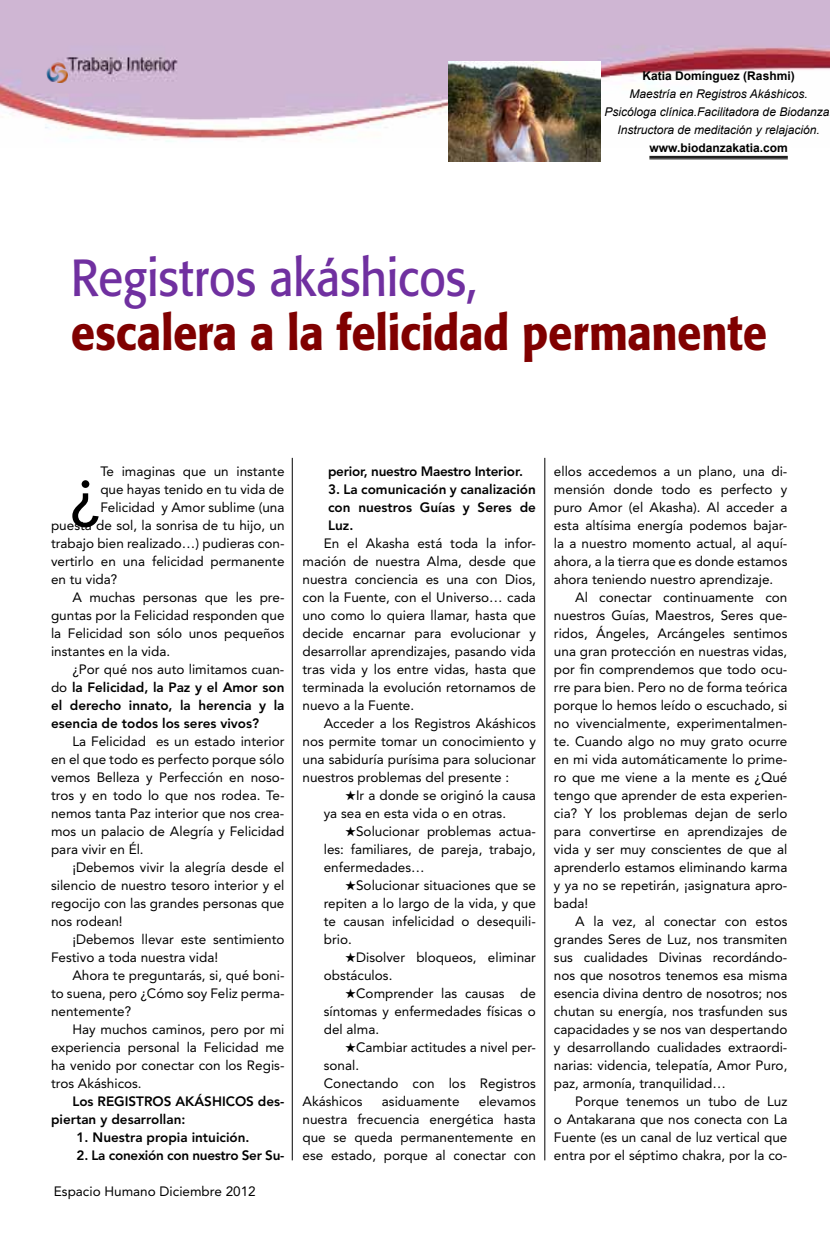
<style>
.page{position:relative;width:830px;height:1234px;background:#fff}
.page>*{position:absolute;margin:0;border:0;box-sizing:border-box;transform-origin:0 0}
.t1{font:64.35px "Avenir";color:#000}
.t2{font:51.6px "Formata";letter-spacing:-.005em;color:#7030a0;scale:.9 1}
.t3{font:500 48.3px "Formata";letter-spacing:-.01em;color:#800000;scale:.9 1}
.t4{font:13.5px/18px "Avenir";color:#000;text-align:justify}
.t5{font:800 13.5px/18px "Avenir";color:#000}
.t6{font:800 13.5px "Avenir";letter-spacing:-.02em;color:#000}
.t7{font:italic 12px/18px "Arial";color:#000;text-align:center}
.t8{font:700 12px "Arial";color:#000}
.s1{font-weight:400}
</style>
<div class="page">
<img style="left:0;top:0;width:829px;height:147px">
<img style="left:46px;top:63px;width:21px;height:19px">
<hr style="left:649px;top:156px;width:138px;height:1px;background:#000">
<hr style="left:649px;top:157px;width:138px;height:1px;background:#000">
<hr style="left:649px;top:159px;width:138px;height:1px;background:#000">
<img style="left:448px;top:62px;width:152px;height:99px">
<hr style="left:544px;top:458px;width:1px;height:702px;background:#000">
<hr style="left:292px;top:458px;width:1px;height:702px;background:#000">
<p class="t8" style="left:642px;top:67px;width:154px">Katia Domínguez (Rashmi)</p>
<p class="t7" style="left:604px;top:84px;width:226px">Maestría en Registros Akáshicos.<br>Psicóloga clínica.Facilitadora de Biodanza<br>Instructora de meditación y relajación.</p>
<p class="t8" style="left:649px;top:139px;width:140px">www.biodanzakatia.com</p>
<h2 class="t2" style="left:71px;top:246px;width:452px">Registros akáshicos,</h2>
<h3 class="t3" style="left:71px;top:303px;width:774px">escalera a la felicidad permanente</h3>
<p class="t4" style="left:100px;top:462px;width:185px">Te imaginas que un instante</p>
<p class="t4" style="left:100px;top:480px;width:185px">que hayas tenido en tu vida de</p>
<p class="t4" style="left:100px;top:498px;width:185px">Felicidad y Amor sublime (una</p>
<p class="t4" style="left:51px;top:516px;width:235px">puesta de sol, la sonrisa de tu hijo, un</p>
<p class="t4" style="left:51px;top:534px;width:235px">trabajo bien realizado…) pudieras con-</p>
<p class="t4" style="left:51px;top:552px;width:235px">vertirlo en una felicidad permanente</p>
<p class="t4" style="left:51px;top:570px;width:68px">en tu vida?</p>
<p class="t4" style="left:72px;top:588px;width:213px">A muchas personas que les pre-</p>
<p class="t4" style="left:51px;top:606px;width:235px">guntas por la Felicidad responden que</p>
<p class="t4" style="left:51px;top:624px;width:235px">la Felicidad son sólo unos pequeños</p>
<p class="t4" style="left:51px;top:642px;width:121px">instantes en la vida.</p>
<p class="t4" style="left:72px;top:660px;width:213px">¿Por qué nos auto limitamos cuan-</p>
<p class="t5" style="left:51px;top:678px;width:235px"><span class="s1">do</span> la Felicidad, la Paz y el Amor son</p>
<p class="t5" style="left:51px;top:696px;width:235px">el derecho innato, la herencia y la</p>
<p class="t5" style="left:51px;top:714px;width:209px">esencia de todos los seres vivos?</p>
<p class="t4" style="left:51px;top:732px;width:235px;text-indent:21px">La Felicidad es un estado interior en el que todo es perfecto porque sólo vemos Belleza y Perfección en noso&shy;tros y en todo lo que nos rodea. Te&shy;nemos tanta Paz interior que nos crea&shy;mos un palacio de Alegría y Felicidad para vivir en Él.</p>
<p class="t4" style="left:51px;top:858px;width:235px;text-indent:21px">¡Debemos vivir la alegría desde el silencio de nuestro tesoro interior y el regocijo con las grandes personas que nos rodean!</p>
<p class="t4" style="left:51px;top:930px;width:235px;text-indent:21px">¡Debemos llevar este sentimiento<br>Festivo a toda nuestra vida!</p>
<p class="t4" style="left:51px;top:966px;width:235px;text-indent:21px">Ahora te preguntarás, si, qué boni&shy;to suena, pero ¿Cómo soy Feliz perma&shy;nentemente?</p>
<p class="t4" style="left:51px;top:1020px;width:235px;text-indent:21px">Hay muchos caminos, pero por mi experiencia personal la Felicidad me ha venido por conectar con los Regis&shy;tros Akáshicos.</p>
<p class="t5" style="left:51px;top:1092px;width:235px;text-indent:21px">Los REGISTROS AKÁSHICOS des&shy;piertan y desarrollan:</p>
<p class="t5" style="left:77px;top:1128px;width:174px">1. Nuestra propia intuición.</p>
<p class="t6" style="left:77px;top:1147px;width:209px">2. La conexión con nuestro Ser Su-</p>
<h1 class="t1" style="left:69px;top:452px;width:33px">¿</h1>
<p class="t4" style="left:54px;top:1182px;width:203px">Espacio Humano Diciembre 2012</p>
<p class="t6" style="left:328px;top:463px;width:196px">perior, nuestro Maestro Interior.</p>
<p class="t5" style="left:328px;top:480px;width:209px;text-align:justify">3. La comunicación y canalización con nuestros Guías y Seres de Luz.</p>
<p class="t4" style="left:302px;top:534px;width:235px;text-indent:21px">En el Akasha está toda la infor&shy;mación de nuestra Alma, desde que nuestra conciencia es una con Dios, con la Fuente, con el Universo… cada uno como lo quiera llamar, hasta que decide encarnar para evolucionar y desarrollar aprendizajes, pasando vida tras vida y los entre vidas, hasta que terminada la evolución retornamos de nuevo a la Fuente.</p>
<p class="t4" style="left:302px;top:714px;width:235px;text-indent:21px">Acceder a los Registros Akáshicos nos permite tomar un conocimiento y una sabiduría purísima para solucionar nuestros problemas del presente :</p>
<p class="t4" style="left:323px;top:786px;width:213px;text-indent:21px">★Ir a donde se originó la causa ya sea en esta vida o en otras.</p>
<p class="t4" style="left:323px;top:822px;width:213px;text-indent:21px">★Solucionar problemas actua&shy;les: familiares, de pareja, trabajo, enfermedades…</p>
<p class="t4" style="left:323px;top:876px;width:213px;text-indent:21px">★Solucionar situaciones que se repiten a lo largo de la vida, y que te causan infelicidad o desequili&shy;brio.</p>
<p class="t4" style="left:323px;top:948px;width:213px;text-indent:21px">★Disolver bloqueos, eliminar obstáculos.</p>
<p class="t4" style="left:323px;top:984px;width:213px;text-indent:21px">★Comprender las causas de síntomas y enfermedades físicas o del alma.</p>
<p class="t4" style="left:345px;top:1038px;width:192px">★Cambiar actitudes a nivel per-</p>
<p class="t4" style="left:323px;top:1056px;width:37px">sonal.</p>
<p class="t4" style="left:323px;top:1074px;width:213px">Conectando con los Registros</p>
<p class="t4" style="left:302px;top:1092px;width:62px">Akáshicos</p>
<p class="t4" style="left:382px;top:1092px;width:79px">asiduamente</p>
<p class="t4" style="left:302px;top:1092px;width:235px;text-indent:176px">elevamos nuestra frecuencia energética hasta que se queda permanentemente en ese estado, porque al conectar con</p>
<p class="t4" style="left:553px;top:462px;width:235px">ellos accedemos a un plano, una di&shy;mensión donde todo es perfecto y puro Amor (el Akasha). Al acceder a esta altísima energía podemos bajar&shy;la a nuestro momento actual, al aquí&shy;ahora, a la tierra que es donde estamos ahora teniendo nuestro aprendizaje.</p>
<p class="t4" style="left:553px;top:587px;width:235px;text-indent:21px">Al conectar continuamente con nuestros Guías, Maestros, Seres que&shy;ridos, Ángeles, Arcángeles sentimos una gran protección en nuestras vidas, por fin comprendemos que todo ocu&shy;rre para bien. Pero no de forma teórica porque lo hemos leído o escuchado, si no vivencialmente, experimentalmen&shy;te. Cuando algo no muy grato ocurre en mi vida automáticamente lo prime&shy;ro que me viene a la mente es ¿Qué tengo que aprender de esta experien&shy;cia? Y los problemas dejan de serlo para convertirse en aprendizajes de vida y ser muy conscientes de que al aprenderlo estamos eliminando karma y ya no se repetirán, ¡asignatura apro&shy;bada!</p>
<p class="t4" style="left:553px;top:911px;width:235px;text-indent:21px">A la vez, al conectar con estos grandes Seres de Luz, nos transmiten sus cualidades Divinas recordándo&shy;nos que nosotros tenemos esa misma esencia divina dentro de nosotros; nos chutan su energía, nos trasfunden sus capacidades y se nos van despertando y desarrollando cualidades extraordi&shy;narias: videncia, telepatía, Amor Puro, paz, armonía, tranquilidad…</p>
<p class="t4" style="left:553px;top:1091px;width:235px;text-indent:21px">Porque tenemos un tubo de Luz o Antakarana que nos conecta con La Fuente (es un canal de luz vertical que entra por el séptimo chakra, por la co-</p>
</div>
